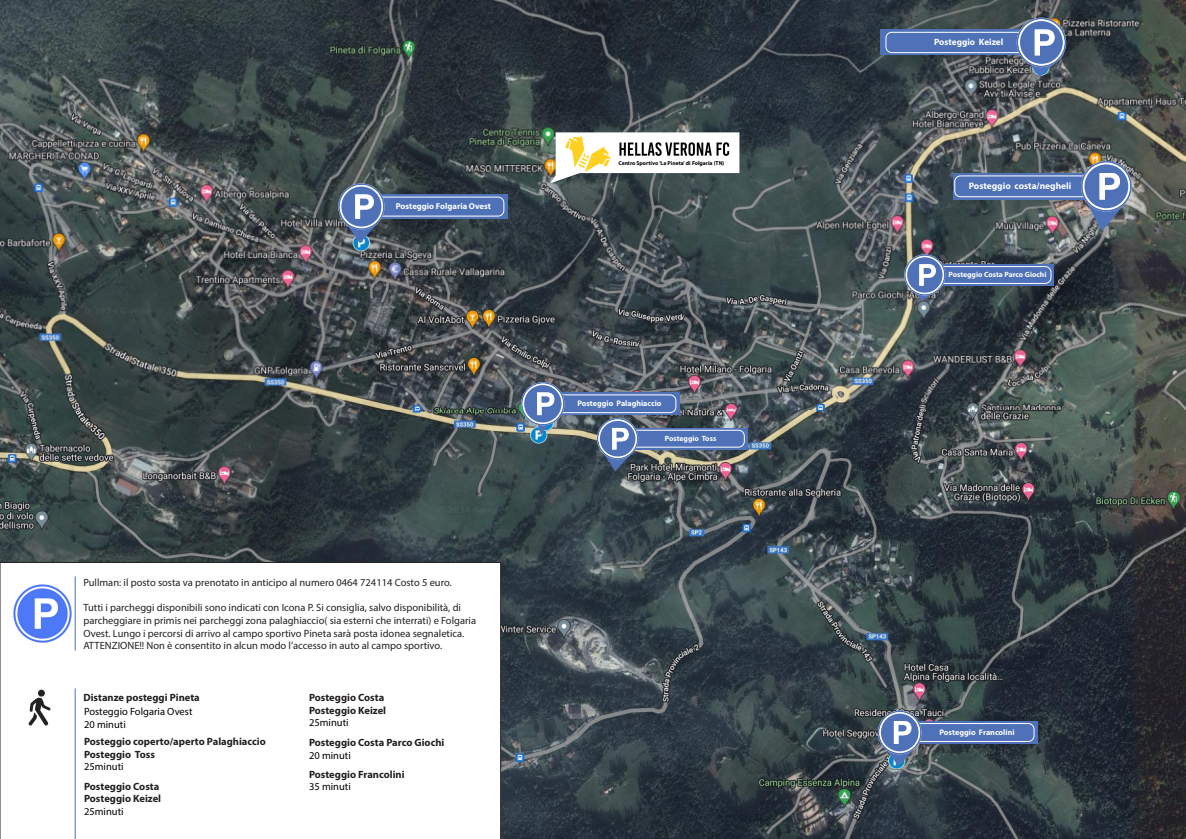
<style>
.page{position:relative;width:1186px;height:839px;background:#fff}
.page>*{position:absolute;margin:0;border:0;box-sizing:border-box;transform-origin:0 0}
.t1{font:10.5px/12.6px "Myriad Pro";color:#231f20}
.t2{font:700 10.5px/12.6px "Myriad Pro";color:#231f20}
.t3{font:10.5px/12.6px "Myriad Pro";color:#000001}
.t4{font:700 9.36px "Myriad Pro";color:#fff}
.t5{font:700 9.19px "Myriad Pro";color:#fff}
.t6{font:700 8.58px "Myriad Pro";color:#fff}
.t7{font:700 8.05px "Myriad Pro";color:#fff}
.t8{font:700 7.61px "Myriad Pro";color:#fff}
.t9{font:700 5.6px "Myriad Pro";color:#000001}
</style>
<div class="page">
<img style="left:0;top:1px;width:1186px;height:410px">
<img style="left:0;top:411px;width:1186px;height:427px">
<svg style="left:0;top:562px;width:501px;height:276px"></svg>
<img style="left:10px;top:580px;width:65px;height:66px">
<hr style="left:75px;top:576px;width:1px;height:74px;background:#4b70b7">
<hr style="left:75px;top:688px;width:1px;height:150px;background:#4b70b7">
<img style="left:10px;top:677px;width:59px;height:60px">
<div style="left:370px;top:194px;width:137px;height:25px;background:#4e71b8"></div>
<div style="left:365px;top:197px;width:139px;height:19px;border:1px solid #fff;border-radius:6px"></div>
<svg style="left:338px;top:183px;width:47px;height:60px"></svg>
<div style="left:551px;top:392px;width:128px;height:23px;background:#4e71b8"></div>
<div style="left:547px;top:394px;width:129px;height:19px;border:1px solid #fff;border-radius:6px"></div>
<svg style="left:521px;top:382px;width:44px;height:53px"></svg>
<div style="left:625px;top:428px;width:122px;height:21px;background:#4e71b8"></div>
<div style="left:621px;top:430px;width:124px;height:17px;border:1px solid #fff;border-radius:6px"></div>
<svg style="left:597px;top:418px;width:41px;height:53px"></svg>
<div style="left:908px;top:721px;width:129px;height:22px;background:#4e71b8"></div>
<div style="left:903px;top:723px;width:131px;height:18px;border:1px solid #fff;border-radius:6px"></div>
<svg style="left:878px;top:710px;width:44px;height:56px"></svg>
<div style="left:932px;top:264px;width:122px;height:22px;background:#4e71b8"></div>
<div style="left:928px;top:266px;width:123px;height:18px;border:1px solid #fff;border-radius:6px"></div>
<svg style="left:904px;top:254px;width:41px;height:47px"></svg>
<div style="left:953px;top:173px;width:150px;height:26px;background:#4e71b8"></div>
<div style="left:954px;top:175px;width:152px;height:22px;border:1px solid #fff;border-radius:6px"></div>
<svg style="left:1081px;top:161px;width:51px;height:70px"></svg>
<div style="left:880px;top:30px;width:157px;height:25px;background:#4e71b8"></div>
<div style="left:885px;top:32px;width:149px;height:21px;border:1px solid #fff;border-radius:6px"></div>
<svg style="left:1016px;top:18px;width:50px;height:58px"></svg>
<svg style="left:550px;top:132px;width:189px;height:51px"></svg>
<p class="t6" style="left:396px;top:201px;width:97px">Posteggio Folgaria Ovest</p>
<p class="t1" style="left:83px;top:576px;width:370px">Pullman: il posto sosta va prenotato in anticipo al numero 0464 724114 Costo 5 euro.</p>
<p class="t1" style="left:83px;top:601px;width:394px">Tutti i parcheggi disponibili sono indicati con Icona P. Si consiglia, salvo disponibilità, di parcheggiare in primis nei parcheggi zona palaghiaccio( sia esterni che interrati) e Folgaria Ovest. Lungo i percorsi di arrivo al campo sportivo Pineta sarà posta idonea segnaletica.<br>ATTENZIONE!! Non è consentito in alcun modo l’accesso in auto al campo sportivo.</p>
<p class="t2" style="left:83px;top:691px;width:118px">Distanze posteggi Pineta</p>
<p class="t3" style="left:84px;top:705px;width:110px">Posteggio Folgaria Ovest<br>20 minuti</p>
<p class="t2" style="left:84px;top:734px;width:183px">Posteggio coperto/aperto Palaghiaccio<br>Posteggio Toss</p>
<p class="t3" style="left:84px;top:760px;width:41px">25minuti</p>
<p class="t2" style="left:84px;top:779px;width:79px">Posteggio Costa<br>Posteggio Keizel</p>
<p class="t3" style="left:84px;top:804px;width:41px">25minuti</p>
<p class="t2" style="left:309px;top:691px;width:79px">Posteggio Costa<br>Posteggio Keizel</p>
<p class="t3" style="left:309px;top:716px;width:41px">25minuti</p>
<p class="t2" style="left:309px;top:735px;width:137px">Posteggio Costa Parco Giochi</p>
<p class="t3" style="left:309px;top:748px;width:43px">20 minuti</p>
<p class="t2" style="left:309px;top:767px;width:97px">Posteggio Francolini</p>
<p class="t3" style="left:309px;top:780px;width:43px">35 minuti</p>
<p class="t9" style="left:618px;top:159px;width:107px">Centro Sportivo 'La Pineta' di Folgaria (TN)</p>
<p class="t7" style="left:577px;top:398px;width:86px">Posteggio Palaghiaccio</p>
<p class="t8" style="left:665px;top:433px;width:53px">Posteggio Toss</p>
<p class="t5" style="left:934px;top:36px;width:71px">Posteggio Keizel</p>
<p class="t4" style="left:968px;top:180px;width:104px">Posteggio costa/negheli</p>
<p class="t8" style="left:948px;top:270px;width:99px">Posteggio Costa Parco Giochi</p>
<p class="t7" style="left:939px;top:727px;width:77px">Posteggio Francolini</p>
</div>
